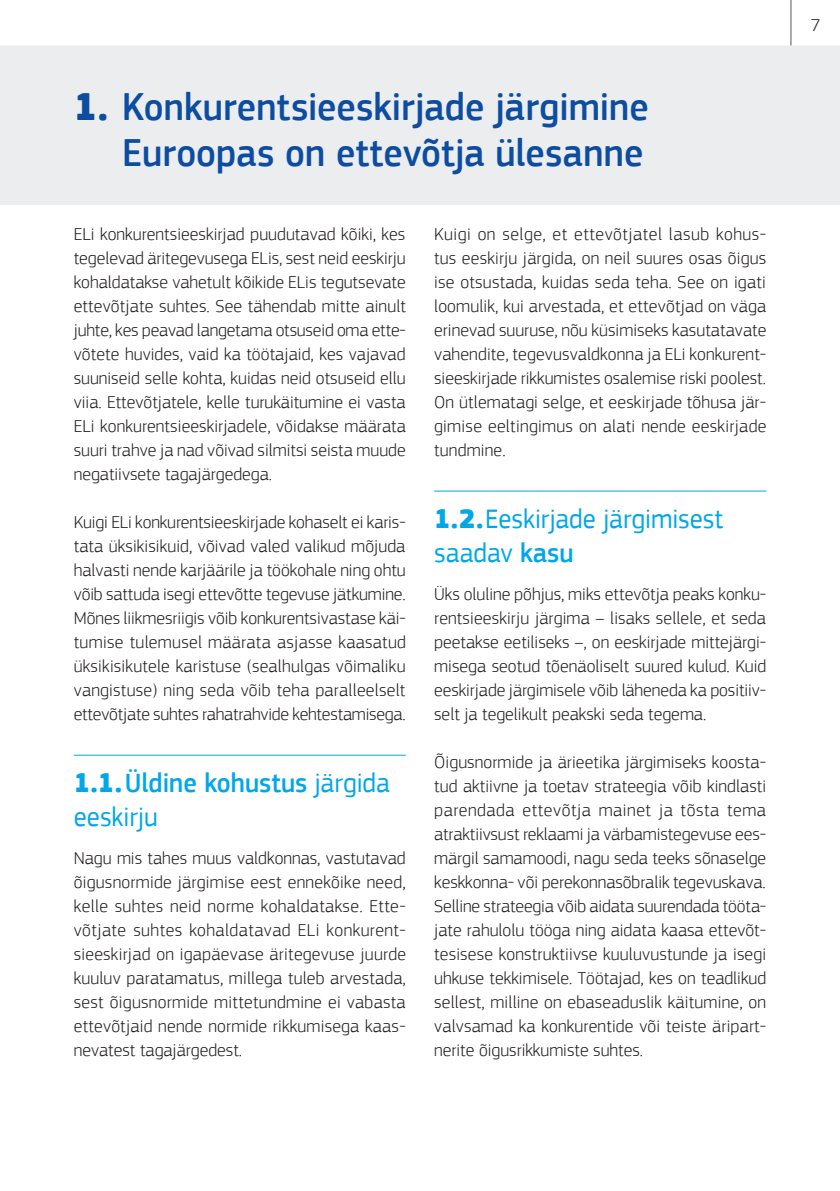
<style>
.page{position:relative;width:840px;height:1191px;background:#fff}
.page>*{position:absolute;margin:0;border:0;box-sizing:border-box;transform-origin:0 0}
.T01{font:500 40px/46px "PF Square Sans Pro";color:#0d4da1;text-align:right;scale:.95 1}
.T02{font:28px/34px "PF Square Sans Pro";color:#00a7e9;scale:.95 1}
._00_body___AV{font:300 18px/24px "PF Square Sans Pro";color:#231f20;text-align:justify}
.folio{font:300 18px "PF Square Sans Pro";color:#231f20}
.s1{font-weight:900}
.s2{font-weight:500}
</style>
<div class="page">
<hr style="left:790px;top:0;width:1px;height:48px;background:#57585a">
<div style="left:0;top:45px;width:839px;height:120px;background:#ebedee"></div>
<div style="left:0;top:115px;width:839px;height:90px;background:#ebedee"></div>
<hr style="left:74px;top:755px;width:331px;height:1px;background:#00a7e9">
<hr style="left:434px;top:491px;width:331px;height:1px;background:#00a7e9">
<p class="T01" style="left:74px;top:85px;width:606px"><span class="s1">1.</span> Konkurentsieeskirjade järgimine<br>Euroopas on ettevõtja ülesanne</p>
<p class="_00_body___AV" style="left:74px;top:222px;width:333px">ELi konkurentsieeskirjad puudutavad kõiki, kes tegelevad äritegevusega ELis, sest neid eeskirju kohaldatakse vahetult kõikide ELis tegutsevate ettevõtjate suhtes. See tähendab mitte ainult juhte, kes peavad langetama otsuseid oma ette&shy;võtete huvides, vaid ka töötajaid, kes vajavad suuniseid selle kohta, kuidas neid otsuseid ellu viia. Ettevõtjatele, kelle turukäitumine ei vasta ELi konkurentsieeskirjadele, võidakse määrata suuri trahve ja nad võivad silmitsi seista muude negatiivsete tagajärgedega.</p>
<p class="_00_body___AV" style="left:74px;top:510px;width:333px">Kuigi ELi konkurentsieeskirjade kohaselt ei karis&shy;tata üksikisikuid, võivad valed valikud mõjuda halvasti nende karjäärile ja töökohale ning ohtu võib sattuda isegi ettevõtte tegevuse jätkumine.<br>Mõnes liikmesriigis võib konkurentsivastase käi&shy;tumise tulemusel määrata asjasse kaasatud üksikisikutele karistuse (sealhulgas võimaliku vangistuse) ning seda võib teha paralleelselt ettevõtjate suhtes rahatrahvide kehtestamisega.</p>
<p class="T02" style="left:74px;top:766px;width:334px"><span class="s1">1.1.</span><span class="s2">Üldine kohustus</span> järgida eeskirju</p>
<p class="_00_body___AV" style="left:74px;top:846px;width:333px">Nagu mis tahes muus valdkonnas, vastutavad õigusnormide järgimise eest ennekõike need, kelle suhtes neid norme kohaldatakse. Ette&shy;võtjate suhtes kohaldatavad ELi konkurent&shy;sieeskirjad on igapäevase äritegevuse juurde kuuluv paratamatus, millega tuleb arvestada, sest õigusnormide mittetundmine ei vabasta ettevõtjaid nende normide rikkumisega kaas&shy;nevatest tagajärgedest.</p>
<p class="_00_body___AV" style="left:434px;top:222px;width:333px">Kuigi on selge, et ettevõtjatel lasub kohus&shy;tus eeskirju järgida, on neil suures osas õigus ise otsustada, kuidas seda teha. See on igati loomulik, kui arvestada, et ettevõtjad on väga erinevad suuruse, nõu küsimiseks kasutatavate vahendite, tegevusvaldkonna ja ELi konkurent&shy;sieeskirjade rikkumistes osalemise riski poolest.<br>On ütlematagi selge, et eeskirjade tõhusa jär&shy;gimise eeltingimus on alati nende eeskirjade tundmine.</p>
<p class="T02" style="left:434px;top:502px;width:305px"><span class="s1">1.2.</span>Eeskirjade järgimisest saadav <span class="s2">kasu</span></p>
<p class="_00_body___AV" style="left:434px;top:582px;width:333px">Üks oluline põhjus, miks ettevõtja peaks konku&shy;rentsieeskirju järgima – lisaks sellele, et seda peetakse eetiliseks –, on eeskirjade mittejärgi&shy;misega seotud tõenäoliselt suured kulud. Kuid eeskirjade järgimisele võib läheneda ka positiiv&shy;selt ja tegelikult peakski seda tegema.</p>
<p class="_00_body___AV" style="left:434px;top:750px;width:333px">Õigusnormide ja ärieetika järgimiseks koosta&shy;tud aktiivne ja toetav strateegia võib kindlasti parendada ettevõtja mainet ja tõsta tema atraktiivsust reklaami ja värbamistegevuse ees&shy;märgil samamoodi, nagu seda teeks sõnaselge keskkonna- või perekonnasõbralik tegevuskava.<br>Selline strateegia võib aidata suurendada tööta&shy;jate rahulolu tööga ning aidata kaasa ettevõt&shy;tesisese konstruktiivse kuuluvustunde ja isegi uhkuse tekkimisele. Töötajad, kes on teadlikud sellest, milline on ebaseaduslik käitumine, on valvsamad ka konkurentide või teiste äripart&shy;nerite õigusrikkumiste suhtes.</p>
<p class="folio" style="left:810px;top:14px;width:11px">7</p>
</div>
